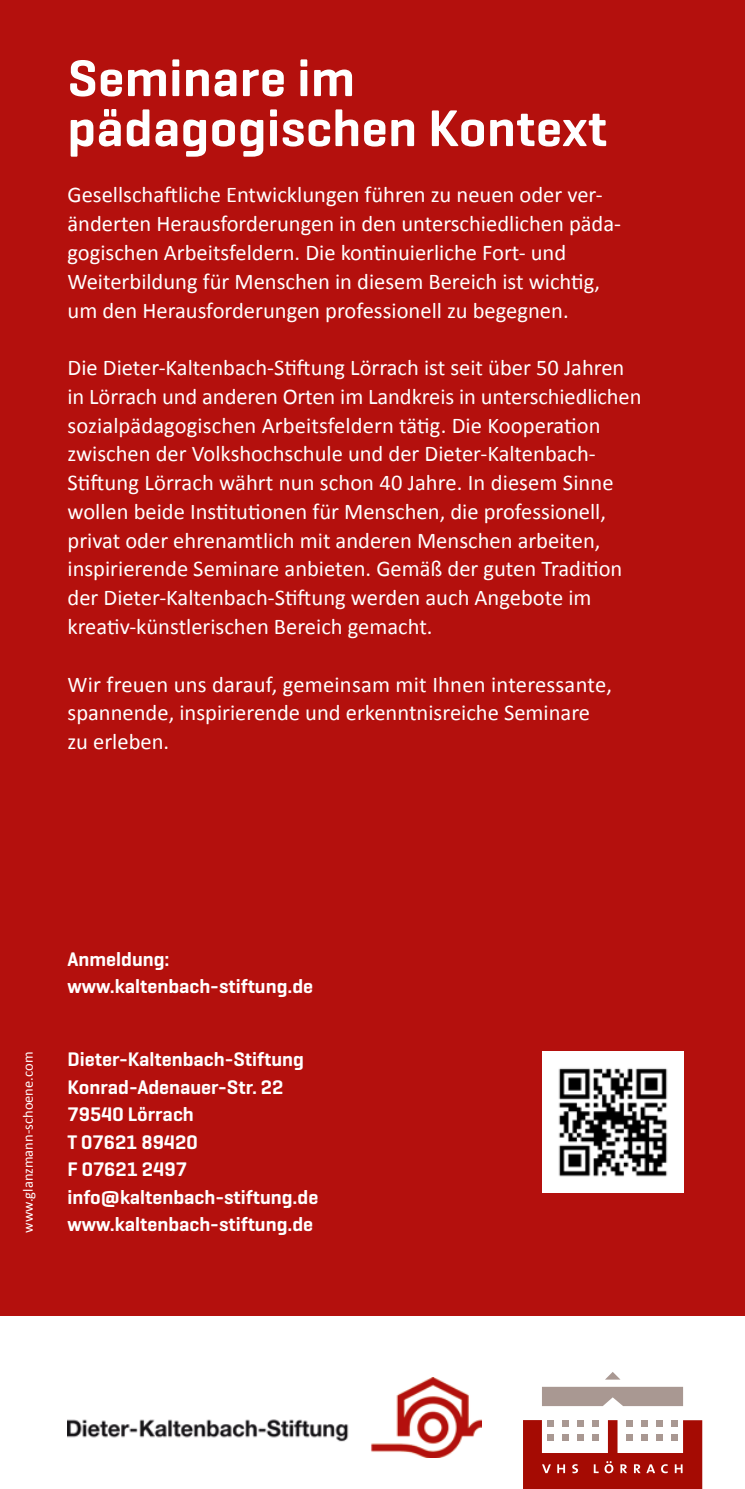
<style>
.page{position:relative;width:745px;height:1489px;background:#fff}
.page>*{position:absolute;margin:0;border:0;box-sizing:border-box;transform-origin:0 0}
.t1{font:600 52.5px/50px "Geogrotesque";letter-spacing:.01em;color:#fff}
.t2{font:22.5px/28.8px "Calibri";color:#fff}
.t3{font:600 20px/27.5px "Geogrotesque";color:#fff}
.t4{font:14.5px "Calibri";color:#fff}
</style>
<div class="page">
<hr style="left:744px;top:0;width:1px;height:1488px;background:#cecbc3">
<div style="left:0;top:0;width:744px;height:1315px;background:#b4100d"></div>
<img style="left:542px;top:1051px;width:140px;height:141px">
<img style="left:67px;top:1377px;width:414px;height:79px">
<svg style="left:542px;top:1386px;width:140px;height:19px;background:#ae9f99"></svg>
<svg style="left:606px;top:1372px;width:14px;height:7px"></svg>
<svg style="left:523px;top:1420px;width:178px;height:68px"></svg>
<h1 class="t1" style="left:67px;top:53px;width:540px">Seminare im pädagogischen Kontext</h1>
<p class="t2" style="left:67px;top:179px;width:554px">Gesellschaftliche Entwicklungen führen zu neuen oder ver&shy;änderten Herausforderungen in den unterschiedlichen päda&shy;gogischen Arbeitsfeldern. Die kontinuierliche Fort- und Weiterbildung für Menschen in diesem Bereich ist wichtig, um den Herausforderungen professionell zu begegnen.</p>
<p class="t2" style="left:67px;top:352px;width:575px">Die Dieter-Kaltenbach-Stiftung Lörrach ist seit über 50 Jahren in Lörrach und anderen Orten im Landkreis in unterschiedlichen sozialpädagogischen Arbeitsfeldern tätig. Die Kooperation zwischen der Volkshochschule und der Dieter-Kaltenbach-Stiftung Lörrach währt nun schon 40 Jahre. In diesem Sinne wollen beide Institutionen für Menschen, die professionell, privat oder ehrenamtlich mit anderen Menschen arbeiten, inspirierende Seminare anbieten. Gemäß der guten Tradition der Dieter-Kaltenbach-Stiftung werden auch Angebote im kreativ-künstlerischen Bereich gemacht.</p>
<p class="t2" style="left:67px;top:668px;width:545px">Wir freuen uns darauf, gemeinsam mit Ihnen interessante, spannende, inspirierende und erkenntnisreiche Seminare zu erleben.</p>
<p class="t4" style="left:19px;top:1232px;width:182px;rotate:-90deg">www.glanzmann-schoene.com</p>
<p class="t3" style="left:67px;top:944px;width:247px">Anmeldung: www.kaltenbach-stiftung.de</p>
<p class="t3" style="left:67px;top:1045px;width:252px">Dieter-Kaltenbach-Stiftung<br>Konrad-Adenauer-Str. 22<br>79540 Lörrach<br>T 07621 89420<br>F 07621 2497 info@kaltenbach-stiftung.de www.kaltenbach-stiftung.de</p>
</div>
